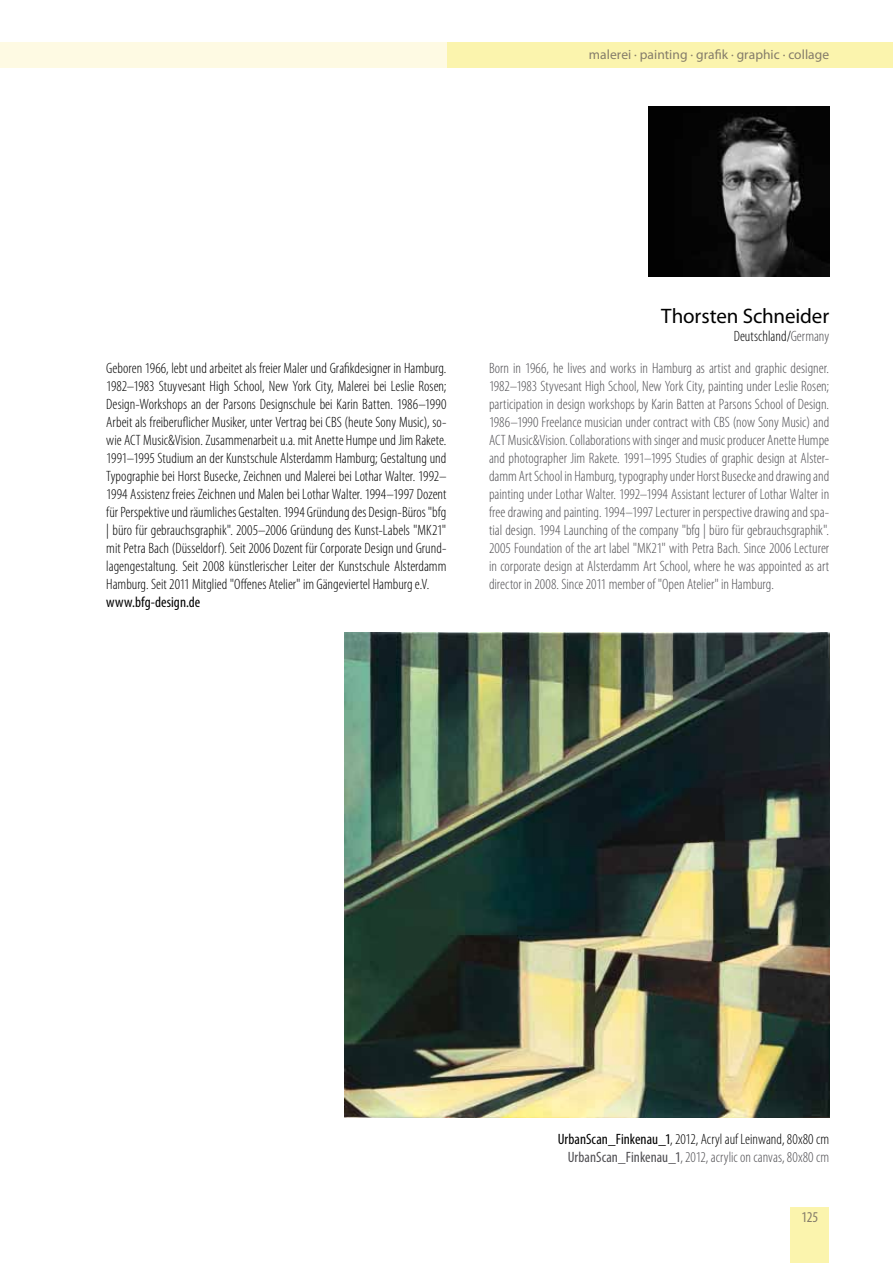
<style>
.page{position:relative;width:893px;height:1263px;background:#fff}
.page>*{position:absolute;margin:0;border:0;box-sizing:border-box;transform-origin:0 0}
.t1{font:21px "Myriad Pro";letter-spacing:-.005em;color:#000}
.t2{font:300 condensed 15px/18px "Myriad Pro";color:#000;text-align:justify}
.t3{font:300 condensed 15px/18px "Myriad Pro";color:#504f53;text-align:justify}
.t4{font:condensed 15px "Myriad Pro";letter-spacing:.005em;color:#000}
.t5{font:condensed 15px "Myriad Pro";color:#847c6a}
.t6{font:13.5px "Myriad Pro";letter-spacing:.005em;color:#847c6a}
.s1{color:#504f53}
.s2{font-weight:400}
.s3{font-weight:400;color:#504f53}
</style>
<div class="page">
<div style="left:791px;top:1208px;width:38px;height:55px;background:#fbf4ad"></div>
<div style="left:446px;top:43px;width:447px;height:25px;background:#fbf4ad"></div>
<div style="left:0;top:43px;width:446px;height:25px;background:#fefae3"></div>
<img style="left:649px;top:106px;width:180px;height:170px">
<img style="left:345px;top:633px;width:484px;height:485px">
<p class="t6" style="left:589px;top:46px;width:242px">malerei · painting · grafik · graphic · collage</p>
<p class="t2" style="left:106px;top:359px;width:342px">Geboren 1966, lebt und arbeitet als freier Maler und Grafikdesigner in Hamburg.<br>1982–1983 Stuyvesant High School, New York City, Malerei bei Leslie Rosen; Design-Workshops an der Parsons Designschule bei Karin Batten. 1986–1990<br>Arbeit als freiberuflicher Musiker, unter Vertrag bei CBS (heute Sony Music), so&shy;wie ACT Music&amp;Vision. Zusammenarbeit u.a. mit Anette Humpe und Jim Rakete.<br>1991–1995 Studium an der Kunstschule Alsterdamm Hamburg; Gestaltung und Typographie bei Horst Busecke, Zeichnen und Malerei bei Lothar Walter. 1992– 1994 Assistenz freies Zeichnen und Malen bei Lothar Walter. 1994–1997 Dozent für Perspektive und räumliches Gestalten. 1994 Gründung des Design-Büros "bfg | büro für gebrauchsgraphik". 2005–2006 Gründung des Kunst-Labels "MK21" mit Petra Bach (Düsseldorf). Seit 2006 Dozent für Corporate Design und Grund&shy;lagengestaltung. Seit 2008 künstlerischer Leiter der Kunstschule Alsterdamm Hamburg. Seit 2011 Mitglied "Offenes Atelier" im Gängeviertel Hamburg e.V.</p>
<p class="t4" style="left:106px;top:593px;width:96px">www.bfg-design.de</p>
<h1 class="t1" style="left:661px;top:303px;width:169px">Thorsten Schneider</h1>
<p class="t2" style="left:734px;top:327px;width:97px">Deutschland/<span class="s1">Germany</span></p>
<p class="t3" style="left:489px;top:359px;width:342px">Born in 1966, he lives and works in Hamburg as artist and graphic designer.<br>1982–1983 Styvesant High School, New York City, painting under Leslie Rosen; participation in design workshops by Karin Batten at Parsons School of Design.<br>1986–1990 Freelance musician under contract with CBS (now Sony Music) and ACT Music&amp;Vision. Collaborations with singer and music producer Anette Humpe and photographer Jim Rakete. 1991–1995 Studies of graphic design at Alster&shy;damm Art School in Hamburg, typography under Horst Busecke and drawing and painting under Lothar Walter. 1992–1994 Assistant lecturer of Lothar Walter in free drawing and painting. 1994–1997 Lecturer in perspective drawing and spa&shy;tial design. 1994 Launching of the company "bfg | büro für gebrauchsgraphik".<br>2005 Foundation of the art label "MK21" with Petra Bach. Since 2006 Lecturer in corporate design at Alsterdamm Art School, where he was appointed as art director in 2008. Since 2011 member of "Open Atelier" in Hamburg.</p>
<p class="t2" style="left:558px;top:1130px;width:273px;text-align:right"><span class="s2">UrbanScan_Finkenau_1</span>, 2012, Acryl auf Leinwand, 80x80 cm<br><span class="s3">UrbanScan_Finkenau_1</span><span class="s1">, 2012, acrylic on canvas, 80x80 cm</span></p>
<p class="t5" style="left:801px;top:1208px;width:18px">125</p>
</div>
